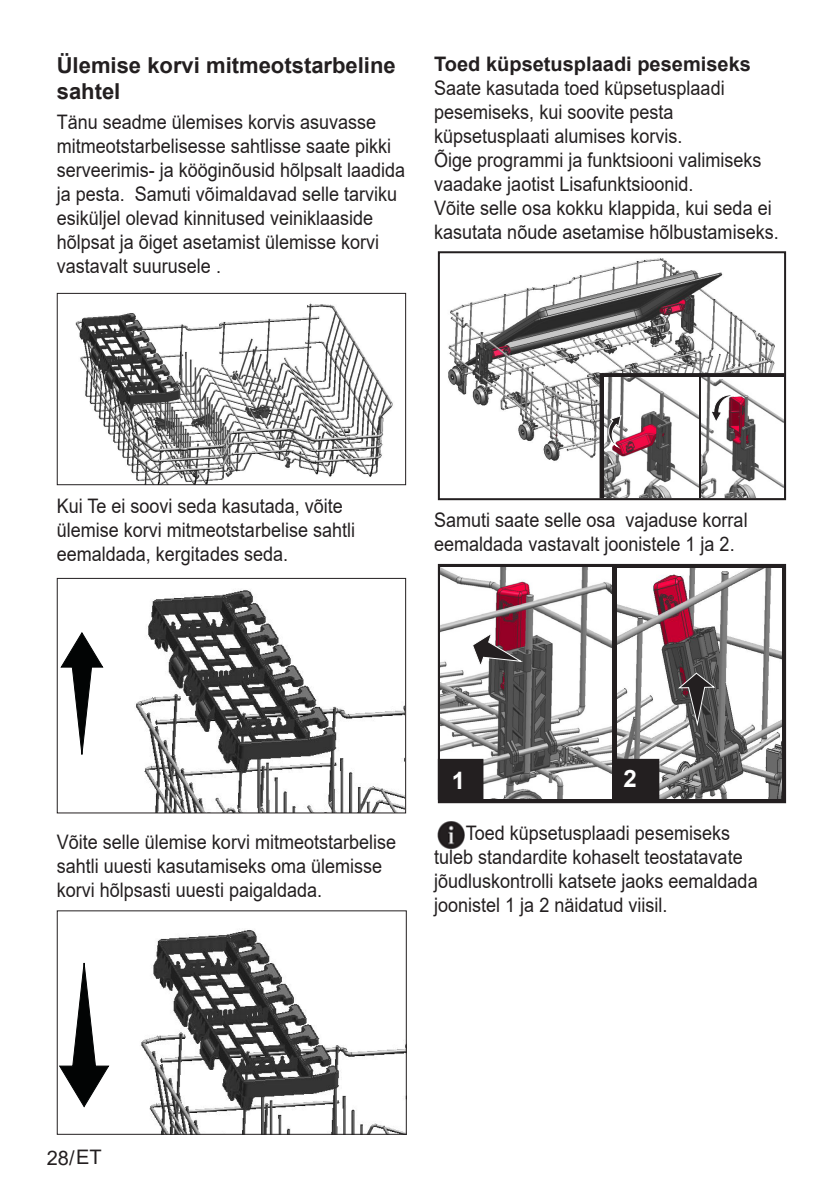
<style>
.page{position:relative;width:840px;height:1191px;background:#fff}
.page>*{position:absolute;margin:0;border:0;box-sizing:border-box;transform-origin:0 0}
.t1{font:700 24px "Arial";color:#fff}
.Baslik{font:700 22px/26.4px "Arial";color:#231f20}
.Yazi_alanlari{font:20px/24px "Arial";color:#231f20;scale:.9 1}
.Alt_Baslik{font:700 20px "Arial";color:#231f20}
.Yazi_alanlari-2{font:20px "Arial";color:#231f20}
</style>
<div class="page">
<img style="left:75px;top:303px;width:318px;height:180px">
<div style="left:57px;top:293px;width:349px;height:192px;border:1px solid #231f20"></div>
<img style="left:136px;top:590px;width:268px;height:221px">
<svg style="left:60px;top:632px;width:44px;height:123px"></svg>
<div style="left:57px;top:578px;width:349px;height:235px;border:1px solid #231f20"></div>
<img style="left:109px;top:930px;width:295px;height:202px">
<svg style="left:59px;top:962px;width:50px;height:145px"></svg>
<img style="left:448px;top:251px;width:339px;height:230px">
<div style="left:437px;top:251px;width:348px;height:249px;border:2px solid #231f20"></div>
<svg style="left:602px;top:376px;width:179px;height:119px"></svg>
<div style="left:599px;top:373px;width:185px;height:125px;border:2px solid #231f20"></div>
<img style="left:701px;top:378px;width:81px;height:119px">
<img style="left:604px;top:378px;width:93px;height:119px">
<svg style="left:608px;top:415px;width:13px;height:34px"></svg>
<svg style="left:709px;top:394px;width:29px;height:29px"></svg>
<div style="left:438px;top:565px;width:346px;height:237px;background:linear-gradient(to bottom,#231f20,#231f20)"></div>
<div style="left:437px;top:564px;width:348px;height:239px;border:2px solid #231f20"></div>
<img style="left:440px;top:567px;width:171px;height:232px">
<img style="left:616px;top:568px;width:165px;height:230px">
<svg style="left:471px;top:631px;width:54px;height:38px"></svg>
<svg style="left:676px;top:672px;width:40px;height:56px;background:#605c5d"></svg>
<div style="left:438px;top:760px;width:44px;height:39px;background:#231f20"></div>
<div style="left:437px;top:759px;width:46px;height:41px;border:2px solid #231f20"></div>
<div style="left:614px;top:760px;width:44px;height:39px;background:#231f20"></div>
<div style="left:613px;top:759px;width:46px;height:41px;border:2px solid #231f20"></div>
<img style="left:437px;top:821px;width:28px;height:27px">
<p class="Baslik" style="left:57px;top:52px;width:340px">Ülemise korvi mitmeotstarbeline sahtel</p>
<p class="Yazi_alanlari" style="left:57px;top:110px;width:388px">Tänu seadme ülemises korvis asuvasse mitmeotstarbelisesse sahtlisse saate pikki serveerimis- ja kööginõusid hõlpsalt laadida ja pesta. Samuti võimaldavad selle tarviku esiküljel olevad kinnitused veiniklaaside hõlpsat ja õiget asetamist ülemisse korvi vastavalt suurusele .</p>
<p class="Alt_Baslik" style="left:434px;top:50px;width:318px">Toed küpsetusplaadi pesemiseks</p>
<p class="Yazi_alanlari" style="left:434px;top:76px;width:324px">Saate kasutada toed küpsetusplaadi pesemiseks, kui soovite pesta küpsetusplaati alumises korvis.</p>
<p class="Yazi_alanlari" style="left:434px;top:148px;width:365px">Õige programmi ja funktsiooni valimiseks vaadake jaotist Lisafunktsioonid.</p>
<p class="Yazi_alanlari" style="left:434px;top:196px;width:384px">Võite selle osa kokku klappida, kui seda ei kasutata nõude asetamise hõlbustamiseks.</p>
<p class="Yazi_alanlari" style="left:57px;top:494px;width:333px">Kui Te ei soovi seda kasutada, võite ülemise korvi mitmeotstarbelise sahtli eemaldada, kergitades seda.</p>
<p class="Yazi_alanlari" style="left:434px;top:508px;width:349px">Samuti saate selle osa vajaduse korral eemaldada vastavalt joonistele 1 ja 2.</p>
<p class="Yazi_alanlari" style="left:57px;top:830px;width:378px">Võite selle ülemise korvi mitmeotstarbelise sahtli uuesti kasutamiseks oma ülemisse korvi hõlpsasti uuesti paigaldada.</p>
<p class="t1" style="left:451px;top:763px;width:15px">1</p>
<p class="t1" style="left:623px;top:762px;width:15px">2</p>
<p class="Yazi_alanlari" style="left:434px;top:820px;width:361px;text-indent:31px">Toed küpsetusplaadi pesemiseks tuleb standardite kohaselt teostatavate jõudluskontrolli katsete jaoks eemaldada joonistel 1 ja 2 näidatud viisil.</p>
<p class="Yazi_alanlari-2" style="left:47px;top:1143px;width:57px">28/ET</p>
</div>
